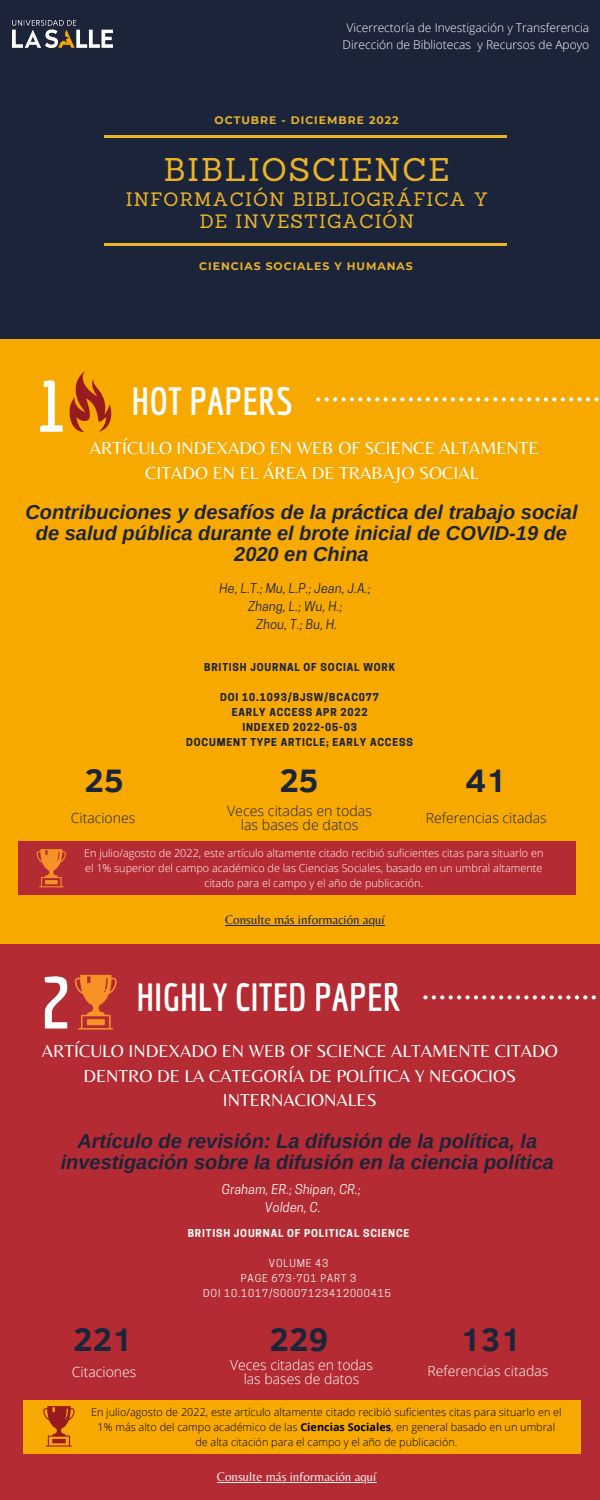
<style>
.page{position:relative;width:600px;height:1500px;background:#b52b33}
.page>*{position:absolute;margin:0;border:0;box-sizing:border-box;transform-origin:0 0}
.t1{font:700 72.5px "Economica";color:#fff}
.t2{font:700 38.4px "Economica";color:#fff}
.t3{font:700 33.4px "Clear Sans";color:#1c243a}
.t4{font:32px "Sanchez";letter-spacing:.06em;color:#eab429}
.t5{font:italic 700 20px/21px "Arimo";color:#1c243a;text-align:center}
.t6{font:18.9px/22px "Sanchez";letter-spacing:.06em;color:#eab429;text-align:center}
.t7{font:18px/24.8px "Belleza";color:#fff;text-align:center}
.t8{font:300 14.2px/13.5px "Open Sans";color:#1c243a;text-align:center}
.t9{font:300 14px/13.5px "Open Sans";color:#fff;text-align:center}
.t10{font:300 14px "Open Sans";color:#1c243a}
.t11{font:13px "Belleza";color:#1c243a}
.t12{font:13px "Belleza";color:#f2f2f2}
.t13{font:italic 12.8px/18px "Cooper Hewitt";letter-spacing:.015em;color:#1c243a;text-align:center}
.t14{font:italic 12.8px/18px "Cooper Hewitt";letter-spacing:.015em;color:#f9f7f5;text-align:center}
.t15{font:300 12px/16.5px "Open Sans";color:#fff;text-align:center}
.t16{font:300 10.9px/15px "Open Sans";color:#000;text-align:center}
.t17{font:300 10.9px/15px "Open Sans";color:#fff;text-align:center}
.t18{font:700 10.9px "Montserrat";letter-spacing:.09em;color:#eab429}
.t19{font:700 10.3px/15px "Cooper Hewitt";letter-spacing:.08em;color:#1c243a;text-align:center}
.t20{font:10.3px/15px "Cooper Hewitt";letter-spacing:.08em;color:#f9f7f5;text-align:center}
.t21{font:700 10.3px "Cooper Hewitt";letter-spacing:.08em;color:#f9f7f5}
.s1{font-weight:700}
</style>
<div class="page">
<div style="left:0;top:1px;width:600px;height:387px;background:#1c243a"></div>
<div style="left:0;top:339px;width:600px;height:604px;background:#f8a900"></div>
<hr style="left:104px;top:135px;width:403px;height:3px;background:#eab429">
<hr style="left:104px;top:243px;width:403px;height:3px;background:#eab429">
<img style="left:13px;top:21px;width:100px;height:26px">
<svg style="left:316px;top:397px;width:283px;height:5px"></svg>
<div style="left:18px;top:841px;width:558px;height:54px;background:#b52b33"></div>
<div style="left:23px;top:1401px;width:557px;height:53px;background:#f8a900"></div>
<hr style="left:225px;top:925px;width:159px;height:1px;background:#1c243a">
<hr style="left:217px;top:1482px;width:159px;height:1px;background:#f2f2f2">
<svg style="left:69px;top:371px;width:42px;height:61px"></svg>
<svg style="left:75px;top:975px;width:42px;height:55px"></svg>
<svg style="left:423px;top:995px;width:173px;height:4px"></svg>
<svg style="left:43px;top:1406px;width:32px;height:41px"></svg>
<svg style="left:37px;top:849px;width:29px;height:38px"></svg>
<p class="t15" style="left:343px;top:20px;width:248px">Vicerrectoría de Investigación y Transferencia<br>Dirección de Bibliotecas y Recursos de Apoyo</p>
<p class="t18" style="left:215px;top:114px;width:186px">OCTUBRE - DICIEMBRE 2022</p>
<h3 class="t4" style="left:164px;top:149px;width:287px">BIBLIOSCIENCE</h3>
<h3 class="t6" style="left:126px;top:188px;width:364px">INFORMACIÓN BIBLIOGRÁFICA Y<br>DE INVESTIGACIÓN</h3>
<p class="t18" style="left:199px;top:259px;width:215px">CIENCIAS SOCIALES Y HUMANAS</p>
<h1 class="t1" style="left:36px;top:363px;width:31px">1</h1>
<h2 class="t2" style="left:132px;top:378px;width:163px">HOT PAPERS</h2>
<h3 class="t7" style="left:90px;top:435px;width:450px">ARTÍCULO INDEXADO EN WEB OF SCIENCE ALTAMENTE<br>CITADO EN EL ÁREA DE TRABAJO SOCIAL</h3>
<h3 class="t5" style="left:25px;top:501px;width:554px">Contribuciones y desafíos de la práctica del trabajo social de salud pública durante el brote inicial de COVID-19 de<br>2020 en China</h3>
<p class="t13" style="left:220px;top:581px;width:153px">He, L.T.; Mu, L.P.; Jean, J.A.;<br>Zhang, L.; Wu, H.;<br>Zhou, T.; Bu, H.</p>
<p class="t19" style="left:204px;top:661px;width:192px">BRITISH JOURNAL OF SOCIAL WORK</p>
<p class="t19" style="left:186px;top:691px;width:228px">DOI 10.1093/BJSW/BCAC077<br>EARLY ACCESS APR 2022<br>INDEXED 2022-05-03<br>DOCUMENT TYPE ARTICLE; EARLY ACCESS</p>
<h3 class="t3" style="left:85px;top:756px;width:41px">25</h3>
<p class="t10" style="left:71px;top:808px;width:66px">Citaciones</p>
<h3 class="t3" style="left:279px;top:756px;width:41px">25</h3>
<h3 class="t8" style="left:227px;top:804px;width:147px">Veces citadas en todas las bases de datos</h3>
<h3 class="t3" style="left:465px;top:756px;width:43px">41</h3>
<p class="t10" style="left:426px;top:808px;width:122px">Referencias citadas</p>
<p class="t17" style="left:84px;top:845px;width:461px">En julio/agosto de 2022, este artículo altamente citado recibió suficientes citas para situarlo en el 1% superior del campo académico de las Ciencias Sociales, basado en un umbral altamente citado para el campo y el año de publicación.</p>
<p class="t11" style="left:225px;top:912px;width:161px">Consulte más información aquí</p>
<h1 class="t1" style="left:40px;top:960px;width:31px">2</h1>
<h2 class="t2" style="left:136px;top:975px;width:266px">HIGHLY CITED PAPER</h2>
<h3 class="t7" style="left:42px;top:1038px;width:518px">ARTÍCULO INDEXADO EN WEB OF SCIENCE ALTAMENTE CITADO<br>DENTRO DE LA CATEGORÍA DE POLÍTICA Y NEGOCIOS<br>INTERNACIONALES</h3>
<h3 class="t5" style="left:61px;top:1131px;width:495px">Artículo de revisión: La difusión de la política, la investigación sobre la difusión en la ciencia política</h3>
<p class="t14" style="left:222px;top:1181px;width:140px">Graham, ER.; Shipan, CR.;<br>Volden, C.</p>
<p class="t21" style="left:188px;top:1229px;width:223px">BRITISH JOURNAL OF POLITICAL SCIENCE</p>
<p class="t20" style="left:203px;top:1257px;width:189px">VOLUME 43<br>PAGE 673-701 PART 3<br>DOI 10.1017/S0007123412000415</p>
<h3 class="t3" style="left:73px;top:1315px;width:62px">221</h3>
<p class="t9" style="left:72px;top:1365px;width:66px">Citaciones</p>
<h3 class="t3" style="left:270px;top:1315px;width:60px">229</h3>
<p class="t9" style="left:230px;top:1358px;width:144px">Veces citadas en todas las bases de datos</p>
<h3 class="t3" style="left:460px;top:1315px;width:63px">131</h3>
<p class="t9" style="left:428px;top:1364px;width:122px">Referencias citadas</p>
<p class="t16" style="left:91px;top:1404px;width:472px">En julio/agosto de 2022, este artículo altamente citado recibió suficientes citas para situarlo en el<br>1% más alto del campo académico de las <span class="s1">Ciencias Sociales</span>, en general basado en un umbral de alta citación para el campo y el año de publicación.</p>
<p class="t12" style="left:217px;top:1469px;width:161px">Consulte más información aquí</p>
</div>
